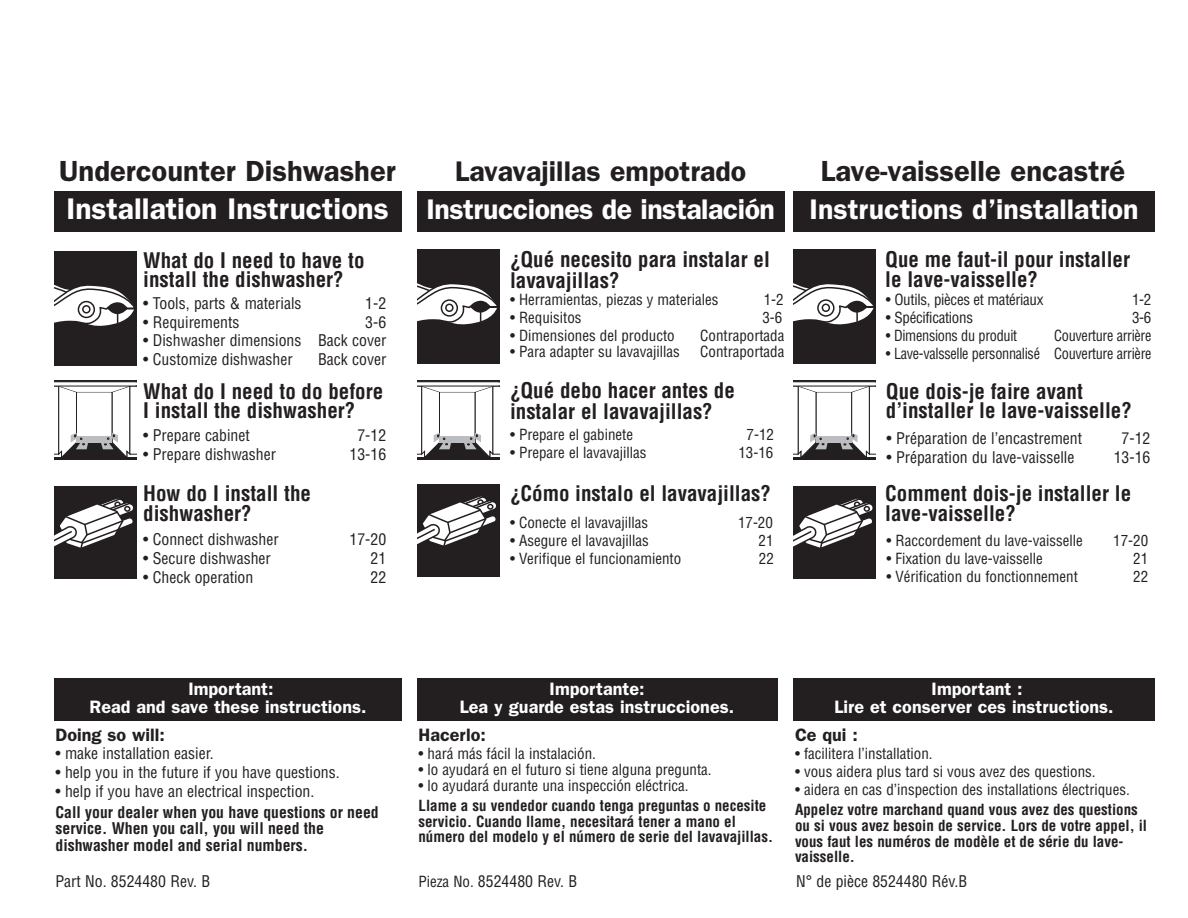
<style>
.page{position:relative;width:1188px;height:918px;background:#fff}
.page>*{position:absolute;margin:0;border:0;box-sizing:border-box;transform-origin:0 0}
.t1{font:600 30px "Franklin Gothic";color:#fff}
.t2{font:600 29.25px "Franklin Gothic";color:#231f20}
.t3{font:600 28.5px "Franklin Gothic";color:#fff}
.t4{font:600 28.5px "Franklin Gothic";letter-spacing:-.02em;color:#fff}
.t5{font:600 28.5px "Franklin Gothic";color:#231f20}
.t6{font:700 condensed 21px/19.5px "Helvetica";color:#231f20}
.t7{font:600 18px/18px "Franklin Gothic";color:#fff;text-align:center}
.t8{font:600 18px "Franklin Gothic";color:#231f20}
.t9{font:condensed 15.75px "Helvetica";color:#231f20}
.t10{font:700 condensed 15.75px/16.5px "Helvetica";color:#231f20}
.t11{font:condensed 15px "Helvetica";color:#231f20}
.t12{font:700 condensed 15px/15.8px "Helvetica";color:#231f20}
.t13{font:condensed 15px "Helvetica";letter-spacing:-.02em;color:#231f20;scale:.95 1}
.t14{font:condensed 15px "Helvetica";letter-spacing:-.02em;color:#231f20}
.s1{font-size:15px}
</style>
<div class="page">
<div style="left:54px;top:191px;width:347px;height:41px;background:#231f20"></div>
<div style="left:54px;top:251px;width:82px;height:115px;background:#231f20"></div>
<svg style="left:54px;top:285px;width:80px;height:41px"></svg>
<div style="left:82px;top:305px;width:9px;height:9px;background:#fff;border:2px solid #231f20;border-radius:50%"></div>
<div style="left:54px;top:380px;width:82px;height:80px;background:#292526"></div>
<svg style="left:54px;top:382px;width:83px;height:76px;background:#d1d1d1"></svg>
<div style="left:54px;top:486px;width:82px;height:93px;background:#231f20"></div>
<svg style="left:54px;top:498px;width:79px;height:50px"></svg>
<div style="left:54px;top:678px;width:348px;height:42px;background:#231f20"></div>
<div style="left:794px;top:191px;width:361px;height:41px;background:#231f20"></div>
<div style="left:417px;top:191px;width:367px;height:41px;background:#231f20"></div>
<div style="left:794px;top:249px;width:82px;height:115px;background:#231f20"></div>
<svg style="left:794px;top:283px;width:80px;height:42px"></svg>
<svg style="left:822px;top:304px;width:8px;height:8px"></svg>
<div style="left:794px;top:380px;width:82px;height:80px;background:linear-gradient(to right,#231f20,#231f20)"></div>
<svg style="left:794px;top:382px;width:82px;height:75px"></svg>
<div style="left:794px;top:486px;width:82px;height:93px;background:#231f20"></div>
<svg style="left:794px;top:498px;width:79px;height:50px"></svg>
<div style="left:417px;top:249px;width:83px;height:115px;background:#231f20"></div>
<svg style="left:417px;top:283px;width:80px;height:42px"></svg>
<svg style="left:445px;top:304px;width:9px;height:8px"></svg>
<div style="left:417px;top:380px;width:83px;height:80px;background:linear-gradient(to right,#231f20,#231f20)"></div>
<svg style="left:417px;top:382px;width:83px;height:75px"></svg>
<div style="left:417px;top:484px;width:83px;height:93px;background:#231f20"></div>
<svg style="left:417px;top:496px;width:79px;height:50px"></svg>
<div style="left:794px;top:678px;width:361px;height:42px;background:#231f20"></div>
<div style="left:417px;top:678px;width:360px;height:42px;background:#231f20"></div>
<h2 class="t2" style="left:59px;top:161px;width:338px">Undercounter Dishwasher</h2>
<h1 class="t1" style="left:66px;top:199px;width:324px">Installation Instructions</h1>
<h3 class="t6" style="left:143px;top:252px;width:223px">What do I need to have to install the dishwasher?</h3>
<p class="t9" style="left:143px;top:297px;width:160px">• Tools, parts &amp; materials</p>
<p class="t9" style="left:365px;top:297px;width:22px">1-2</p>
<p class="t9" style="left:143px;top:316px;width:98px">• Requirements</p>
<p class="t9" style="left:365px;top:316px;width:22px">3-6</p>
<p class="t9" style="left:143px;top:335px;width:245px">• Dishwasher dimensions Back cover</p>
<p class="t9" style="left:143px;top:353px;width:151px">• Customize dishwasher</p>
<p class="t9" style="left:318px;top:353px;width:70px">Back cover</p>
<h3 class="t6" style="left:143px;top:383px;width:241px">What do I need to do before<br>I install the dishwasher?</h3>
<p class="t9" style="left:143px;top:429px;width:108px">• Prepare cabinet</p>
<p class="t9" style="left:357px;top:429px;width:30px">7-12</p>
<p class="t9" style="left:143px;top:448px;width:134px">• Prepare dishwasher</p>
<p class="t9" style="left:350px;top:448px;width:38px">13-16</p>
<h3 class="t6" style="left:143px;top:486px;width:169px">How do I install the dishwasher?</h3>
<p class="t9" style="left:143px;top:533px;width:137px">• Connect dishwasher</p>
<p class="t9" style="left:350px;top:533px;width:38px">17-20</p>
<p class="t9" style="left:143px;top:552px;width:129px">• Secure dishwasher</p>
<p class="t9" style="left:371px;top:552px;width:17px">21</p>
<p class="t9" style="left:143px;top:571px;width:112px">• Check operation</p>
<p class="t9" style="left:370px;top:571px;width:17px">22</p>
<h3 class="t5" style="left:455px;top:162px;width:293px">Lavavajillas empotrado</h3>
<h2 class="t2" style="left:821px;top:161px;width:306px">Lave-vaisselle encastré</h2>
<h3 class="t4" style="left:426px;top:199px;width:350px">Instrucciones de instalación</h3>
<h3 class="t6" style="left:885px;top:252px;width:246px">Que me faut-il pour installer le lave-vaisselle?</h3>
<h3 class="t3" style="left:810px;top:199px;width:331px">Instructions d’installation</h3>
<h3 class="t6" style="left:510px;top:251px;width:261px;line-height:21px">¿Qué necesito para instalar el lavavajillas?</h3>
<p class="t11" style="left:510px;top:294px;width:210px">• Herramientas, piezas y materiales</p>
<p class="t11" style="left:764px;top:294px;width:21px">1-2</p>
<p class="t11" style="left:510px;top:312px;width:73px">• Requisitos</p>
<p class="t11" style="left:762px;top:312px;width:21px">3-6</p>
<p class="t11" style="left:510px;top:330px;width:166px">• Dimensiones del producto</p>
<p class="t11" style="left:700px;top:330px;width:86px">Contraportada</p>
<p class="t11" style="left:510px;top:346px;width:171px">• Para adapter su lavavajillas</p>
<p class="t11" style="left:700px;top:346px;width:86px">Contraportada</p>
<p class="t14" style="left:886px;top:294px;width:159px">• Outils, pièces et matériaux</p>
<p class="t11" style="left:1132px;top:294px;width:21px">1-2</p>
<p class="t14" style="left:886px;top:312px;width:89px">• Spécifications</p>
<p class="t11" style="left:1132px;top:312px;width:21px">3-6</p>
<p class="t13" style="left:886px;top:330px;width:140px">• Dimensions du produit</p>
<p class="t13" style="left:1054px;top:330px;width:104px">Couverture arrière</p>
<p class="t13" style="left:886px;top:348px;width:281px">• Lave-valsselle personnalisé Couverture arrière</p>
<h3 class="t6" style="left:510px;top:381px;width:226px;line-height:21px">¿Qué debo hacer antes de instalar el lavavajillas?</h3>
<p class="t11" style="left:510px;top:429px;width:125px">• Prepare el gabinete</p>
<p class="t11" style="left:747px;top:429px;width:29px">7-12</p>
<p class="t11" style="left:510px;top:447px;width:138px">• Prepare el lavavajillas</p>
<p class="t11" style="left:738px;top:447px;width:36px">13-16</p>
<h3 class="t6" style="left:510px;top:486px;width:263px">¿Cómo instalo el lavavajillas?</h3>
<p class="t11" style="left:510px;top:517px;width:140px">• Conecte el lavavajillas</p>
<p class="t11" style="left:738px;top:517px;width:36px">17-20</p>
<p class="t11" style="left:510px;top:535px;width:140px">• Asegure el lavavajillas</p>
<p class="t11" style="left:759px;top:535px;width:16px">21</p>
<p class="t11" style="left:510px;top:553px;width:173px">• Verifique el funcionamiento</p>
<p class="t11" style="left:759px;top:553px;width:16px">22</p>
<h3 class="t6" style="left:886px;top:383px;width:247px">Que dois-je faire avant d’installer le lave-vaisselle?</h3>
<p class="t9" style="left:887px;top:432px;width:197px">• Préparation de l’encastrement</p>
<p class="t9" style="left:1122px;top:432px;width:30px">7-12</p>
<p class="t9" style="left:887px;top:451px;width:189px">• Préparation du lave-vaisselle</p>
<p class="t9" style="left:1114px;top:451px;width:38px">13-16</p>
<h3 class="t6" style="left:885px;top:486px;width:247px">Comment dois-je installer le lave-vaisselle?</h3>
<p class="t11" style="left:886px;top:535px;width:198px">• Raccordement du lave-vaisselle</p>
<p class="t11" style="left:1113px;top:535px;width:36px">17-20</p>
<p class="t11" style="left:886px;top:553px;width:158px">• Fixation du lave-vaisselle</p>
<p class="t11" style="left:1133px;top:553px;width:16px">21</p>
<p class="t11" style="left:886px;top:571px;width:193px">• Vérification du fonctionnement</p>
<p class="t11" style="left:1133px;top:571px;width:16px">22</p>
<p class="t7" style="left:89px;top:681px;width:279px">Important:<br>Read and save these instructions.</p>
<p class="t8" style="left:56px;top:728px;width:111px">Doing so will:</p>
<p class="t9" style="left:56px;top:748px;width:160px">• make installation easier.</p>
<p class="t9" style="left:56px;top:766px;width:286px">• help you in the future if you have questions.</p>
<p class="t9" style="left:56px;top:785px;width:260px">• help if you have an electrical inspection.</p>
<p class="t10" style="left:56px;top:805px;width:325px">Call your dealer when you have questions or need service. When you call, you will need the dishwasher model and serial numbers.</p>
<p class="t7" style="left:460px;top:681px;width:276px">Importante:<br>Lea y guarde estas instrucciones.</p>
<p class="t8" style="left:418px;top:729px;width:69px">Hacerlo:</p>
<p class="t11" style="left:418px;top:748px;width:179px">• hará más fácil la instalación.</p>
<p class="t11" style="left:418px;top:764px;width:295px">• lo ayudará en el futuro si tiene alguna pregunta.</p>
<p class="t11" style="left:418px;top:780px;width:271px">• lo ayudará durante una inspección eléctrica.</p>
<p class="t12" style="left:418px;top:799px;width:356px">Llame a su vendedor cuando tenga preguntas o necesite servicio. Cuando llame, necesitará tener a mano el número del modelo y el número de serie del lavavajillas.</p>
<p class="t7" style="left:835px;top:681px;width:281px">Important :<br>Lire et conserver ces instructions.</p>
<p class="t8" style="left:795px;top:729px;width:64px">Ce qui :</p>
<p class="t11" style="left:795px;top:748px;width:139px">• facilitera l’installation.</p>
<p class="t11" style="left:795px;top:766px;width:302px">• vous aidera plus tard si vous avez des questions.</p>
<p class="t11" style="left:795px;top:784px;width:336px">• aidera en cas d’inspection des installations électriques.</p>
<p class="t12" style="left:795px;top:803px;width:354px">Appelez votre marchand quand vous avez des questions ou si vous avez besoin de service. Lors de votre appel, il vous faut les numéros de modèle et de série du lave&shy;vaisselle.</p>
<p class="t9" style="left:55px;top:875px;width:156px">Part No. 8524480 Rev. B</p>
<p class="t9" style="left:418px;top:875px;width:160px"><span class="s1">Pieza No.</span> 8524480 Rev. B</p>
<p class="t9" style="left:796px;top:875px;width:172px">N° de pièce 8524480 Rév.B</p>
</div>
